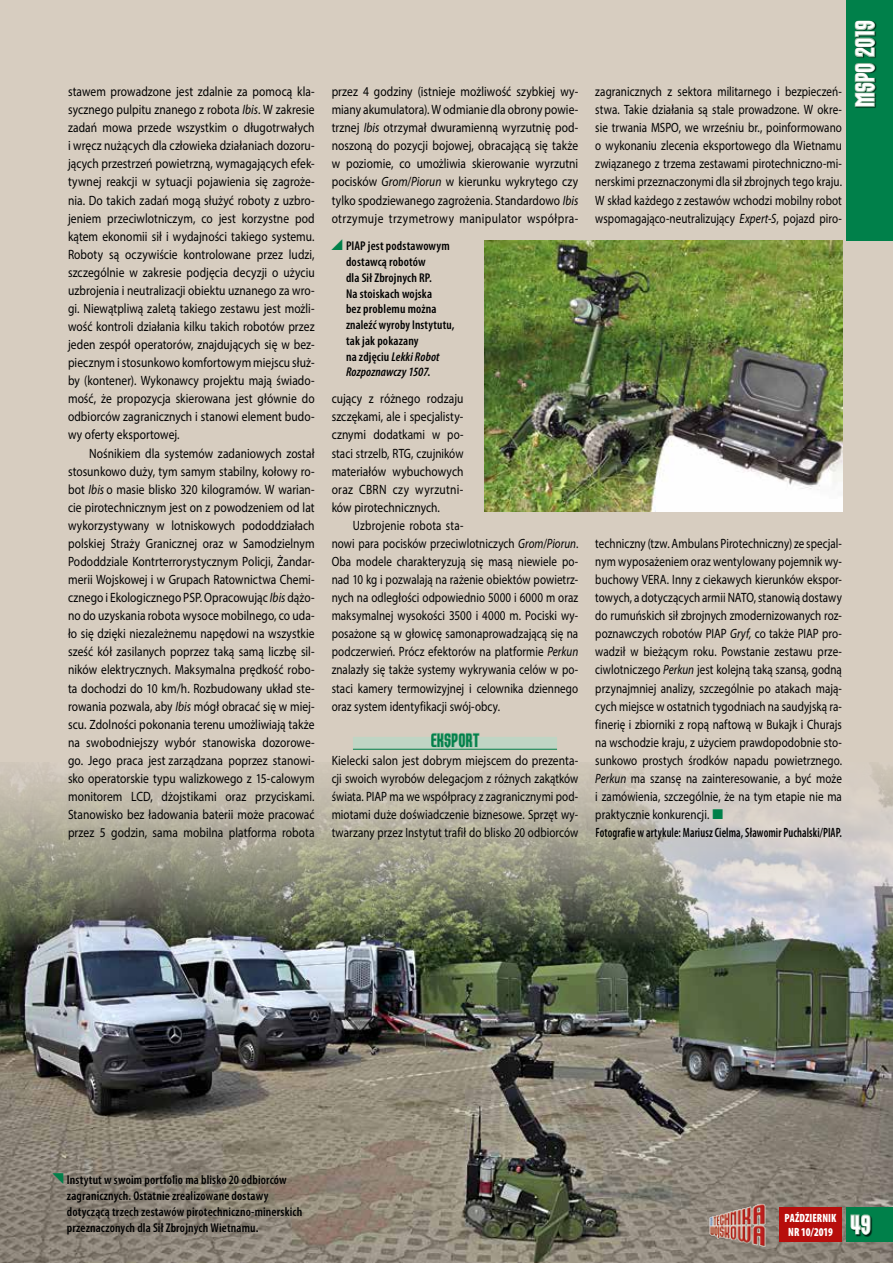
<style>
.page{position:relative;width:893px;height:1263px;background:#d7cdc0}
.page>*{position:absolute;margin:0;border:0;box-sizing:border-box;transform-origin:0 0}
.t1{font:27px "Orbon Blk PL";color:#fff}
.t2{font:19.5px "Orbon Blk PL";color:#00804a}
.t3{font:13.5px/18px "Myriad Pro";letter-spacing:.005em;color:#000;text-align:justify;scale:.85 1}
.t4{font:13.5px/18px "Myriad Pro";letter-spacing:.005em;color:#000;text-align:justify;scale:.82 1}
.t5{font:600 condensed 13.5px "Myriad Pro";letter-spacing:.01em;color:#000;scale:.84 1}
.t6{font:600 condensed 12.75px/15.8px "Myriad Pro";letter-spacing:.015em;color:#000}
.t7{font:900 condensed 12px/13.5px "Myriad Pro";letter-spacing:.005em;color:#fff;scale:.9 1}
.s1{font-style:italic}
</style>
<div class="page">
<img style="left:0;top:767px;width:893px;height:496px">
<div style="left:353px;top:737px;width:204px;height:12px;background:#c0d5c4"></div>
<hr style="left:353px;top:749px;width:204px;height:1px;background:#00804a">
<svg style="left:431px;top:733px;width:49px;height:15px"></svg>
<div style="left:846px;top:1208px;width:47px;height:34px;background:#00804a"></div>
<div style="left:851px;top:1215px;width:22px;height:22px;background:#000;opacity:.75"></div>
<svg style="left:850px;top:1214px;width:22px;height:21px"></svg>
<img style="left:706px;top:1201px;width:64px;height:53px">
<div style="left:779px;top:1208px;width:63px;height:34px;background:#b70e0c"></div>
<div style="left:846px;top:0;width:47px;height:241px;background:#00804a"></div>
<div style="left:855px;top:21px;width:22px;height:88px;background:#000;opacity:.75"></div>
<svg style="left:854px;top:20px;width:22px;height:88px;background:#437e61"></svg>
<img style="left:485px;top:241px;width:357px;height:271px">
<svg style="left:713px;top:809px;width:10px;height:10px"></svg>
<svg style="left:53px;top:1173px;width:10px;height:11px"></svg>
<p class="t3" style="left:68px;top:82px;width:292px">stawem prowadzone jest zdalnie za pomocą kla&shy;sycznego pulpitu znanego z robota <span class="s1">Ibis</span>. W zakresie zadań mowa przede wszystkim o długotrwałych i wręcz nużących dla człowieka działaniach dozoru&shy;jących przestrzeń powietrzną, wymagających efek&shy;tywnej reakcji w sytuacji pojawienia się zagroże&shy;nia. Do takich zadań mogą służyć roboty z uzbro&shy;jeniem przeciwlotniczym, co jest korzystne pod kątem ekonomii sił i wydajności takiego systemu.<br>Roboty są oczywiście kontrolowane przez ludzi, szczególnie w zakresie podjęcia decyzji o użyciu uzbrojenia i neutralizacji obiektu uznanego za wro&shy;gi. Niewątpliwą zaletą takiego zestawu jest możli&shy;wość kontroli działania kilku takich robotów przez jeden zespół operatorów, znajdujących się w bez&shy;piecznym i stosunkowo komfortowym miejscu służ&shy;by (kontener). Wykonawcy projektu mają świado&shy;mość, że propozycja skierowana jest głównie do odbiorców zagranicznych i stanowi element budo&shy;wy oferty eksportowej.</p>
<p class="t3" style="left:68px;top:444px;width:292px;text-indent:21px">Nośnikiem dla systemów zadaniowych został stosunkowo duży, tym samym stabilny, kołowy ro&shy;bot <span class="s1">Ibis</span> o masie blisko 320 kilogramów. W warian&shy;cie pirotechnicznym jest on z powodzeniem od lat wykorzystywany w lotniskowych pododdziałach polskiej Straży Granicznej oraz w Samodzielnym Pododdziale Kontrterrorystycznym Policji, Żandar&shy;merii Wojskowej i w Grupach Ratownictwa Chemi&shy;cznego i Ekologicznego PSP. Opracowując <span class="s1">Ibis</span> dążo&shy;no do uzyskania robota wysoce mobilnego, co uda&shy;ło się dzięki niezależnemu napędowi na wszystkie sześć kół zasilanych poprzez taką samą liczbę sil&shy;ników elektrycznych. Maksymalna prędkość robo&shy;ta dochodzi do 10 km/h. Rozbudowany układ ste&shy;rowania pozwala, aby <span class="s1">Ibis</span> mógł obracać się w miej&shy;scu. Zdolności pokonania terenu umożliwiają także na swobodniejszy wybór stanowiska dozorowe&shy;go. Jego praca jest zarządzana poprzez stanowi&shy;sko operatorskie typu walizkowego z 15-calowym monitorem LCD, dżojstikami oraz przyciskami.<br>Stanowisko bez ładowania baterii może pracować przez 5 godzin, sama mobilna platforma robota</p>
<p class="t3" style="left:332px;top:82px;width:292px">przez 4 godziny (istnieje możliwość szybkiej wy&shy;miany akumulatora). W odmianie dla obrony powie&shy;trznej <span class="s1">Ibis</span> otrzymał dwuramienną wyrzutnię pod&shy;noszoną do pozycji bojowej, obracającą się także w poziomie, co umożliwia skierowanie wyrzutni pocisków <span class="s1">Grom</span>/<span class="s1">Piorun</span> w kierunku wykrytego czy tylko spodziewanego zagrożenia. Standardowo <span class="s1">Ibis </span>otrzymuje trzymetrowy manipulator współpra-</p>
<p class="t6" style="left:346px;top:238px;width:110px">PIAP jest podstawowym dostawcą robotów<br>dla Sił Zbrojnych RP.<br>Na stoiskach wojska<br>bez problemu można znaleźć wyroby Instytutu, tak jak pokazany<br>na zdjęciu <span class="s1">Lekki Robot<br>Rozpoznawczy 1507</span>.</p>
<p class="t3" style="left:332px;top:390px;width:157px">cujący z różnego rodzaju szczękami, ale i specjalisty&shy;cznymi dodatkami w po&shy;staci strzelb, RTG, czujników materiałów wybuchowych oraz CBRN czy wyrzutni&shy;ków pirotechnicznych.</p>
<p class="t4" style="left:332px;top:516px;width:302px;text-align:left;text-indent:21px">Uzbrojenie robota sta-<br>nowi para pocisków przeciwlotniczych <span class="s1">Grom</span>/<span class="s1">Piorun</span>.<br>Oba modele charakteryzują się masą niewiele po&shy;nad 10 kg i pozwalają na rażenie obiektów powietrz&shy;nych na odległości odpowiednio 5000 i 6000 m oraz maksymalnej wysokości 3500 i 4000 m. Pociski wy&shy;posażone są w głowicę samonaprowadzającą się na podczerwień. Prócz efektorów na platformie <span class="s1">Perkun </span>znalazły się także systemy wykrywania celów w po&shy;staci kamery termowizyjnej i celownika dziennego oraz system identyfikacji swój-obcy.</p>
<h2 class="t2" style="left:431px;top:729px;width:50px">EKSPORT</h2>
<p class="t3" style="left:332px;top:751px;width:292px">Kielecki salon jest dobrym miejscem do prezenta&shy;cji swoich wyrobów delegacjom z różnych zakątków świata. PIAP ma we współpracy z zagranicznymi pod&shy;miotami duże doświadczenie biznesowe. Sprzęt wy&shy;twarzany przez Instytut trafił do blisko 20 odbiorców</p>
<p class="t4" style="left:595px;top:82px;width:302px">zagranicznych z sektora militarnego i bezpieczeń&shy;stwa. Takie działania są stale prowadzone. W okre&shy;sie trwania MSPO, we wrześniu br., poinformowano o wykonaniu zlecenia eksportowego dla Wietnamu związanego z trzema zestawami pirotechniczno-mi&shy;nerskimi przeznaczonymi dla sił zbrojnych tego kraju.<br>W skład każdego z zestawów wchodzi mobilny robot wspomagająco-neutralizujący <span class="s1">Expert-S</span>, pojazd piro-</p>
<h1 class="t1" style="left:850px;top:107px;width:88px;rotate:-90deg">MSPO 2019</h1>
<p class="t4" style="left:595px;top:534px;width:302px">techniczny (tzw. Ambulans Pirotechniczny) ze specjal&shy;nym wyposażeniem oraz wentylowany pojemnik wy&shy;buchowy VERA. Inny z ciekawych kierunków ekspor&shy;towych, a dotyczących armii NATO, stanowią dostawy do rumuńskich sił zbrojnych zmodernizowanych roz&shy;poznawczych robotów PIAP <span class="s1">Gryf,</span> co także PIAP pro&shy;wadził w bieżącym roku. Powstanie zestawu prze&shy;ciwlotniczego <span class="s1">Perkun</span> jest kolejną taką szansą, godną przynajmniej analizy, szczególnie po atakach mają&shy;cych miejsce w ostatnich tygodniach na saudyjską ra&shy;finerię i zbiorniki z ropą naftową w Bukajk i Churajs na wschodzie kraju, z użyciem prawdopodobnie sto&shy;sunkowo prostych środków napadu powietrznego.<br><span class="s1">Perkun</span> ma szansę na zainteresowanie, a być może i zamówienia, szczególnie, że na tym etapie nie ma praktycznie konkurencji.</p>
<p class="t5" style="left:595px;top:824px;width:295px">Fotografie w artykule: Mariusz Cielma, Sławomir Puchalski/PIAP.</p>
<p class="t6" style="left:67px;top:1172px;width:237px">Instytut w swoim portfolio ma blisko 20 odbiorców zagranicznych. Ostatnie zrealizowane dostawy dotyczącą trzech zestawów pirotechniczno-minerskich przeznaczonych dla Sił Zbrojnych Wietnamu.</p>
<p class="t7" style="left:785px;top:1211px;width:59px">PAŹDZIERNIK<br>NR 10/2019</p>
<h1 class="t1" style="left:850px;top:1210px;width:22px">49</h1>
</div>
